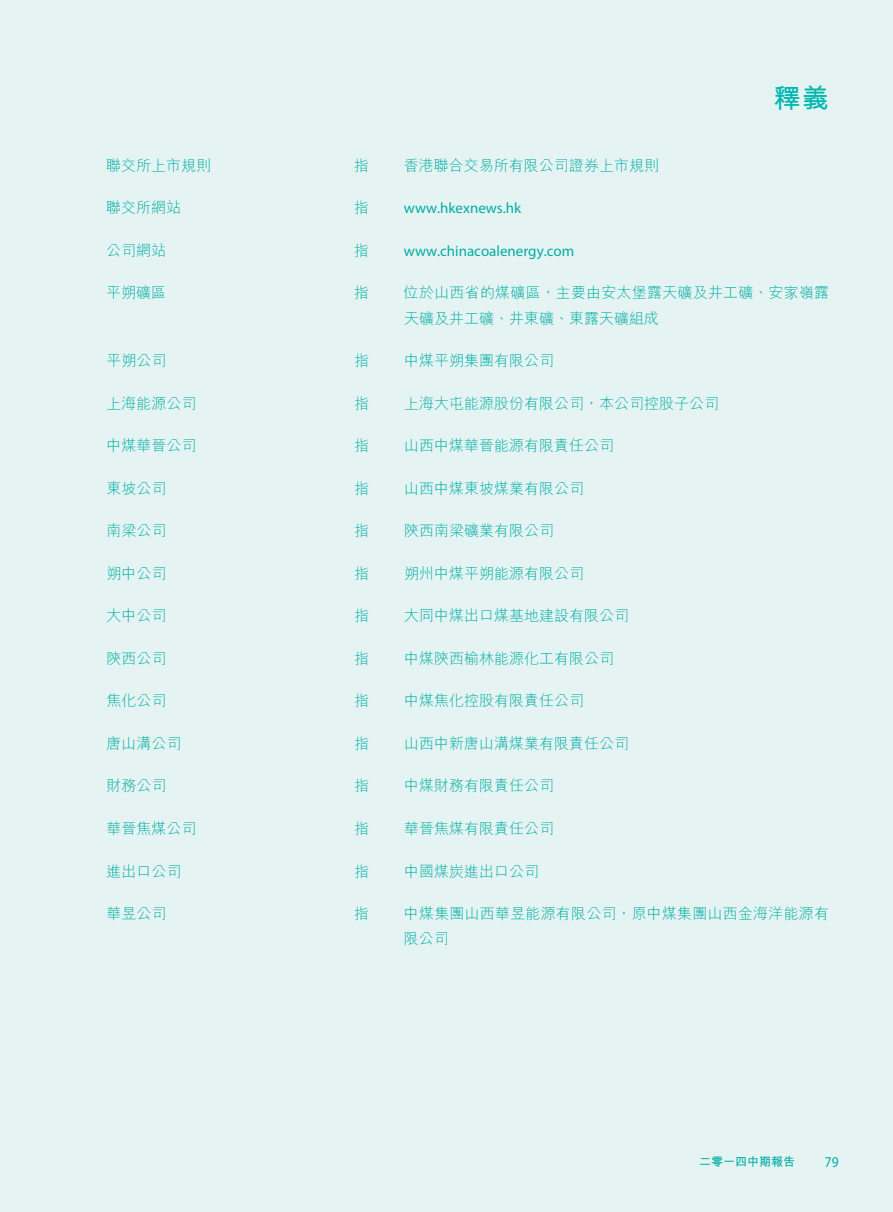
<style>
.page{position:relative;width:893px;height:1212px;background:#e5f4f3}
.page>*{position:absolute;margin:0;border:0;box-sizing:border-box;transform-origin:0 0}
.t1{font:700 27px "M Hei HK";color:#00b8b0}
.t2{font:300 15px/25.5px "M Hei HK";color:#00aca2}
.t3{font:15px "Myriad Pro";color:#00aca2}
.t4{font:15px "Myriad Pro";color:#00aca2;scale:.9 1}
.t5{font:700 12px "M Hei HK";color:#00aca2}
</style>
<div class="page">
<h1 class="t1" style="left:774px;top:78px;width:57px">釋義</h1>
<p class="t2" style="left:106px;top:152px;width:106px">聯交所上市規則</p>
<p class="t2" style="left:354px;top:152px;width:16px">指</p>
<p class="t2" style="left:404px;top:152px;width:256px">香港聯合交易所有限公司證券上市規則</p>
<p class="t2" style="left:106px;top:194px;width:76px">聯交所網站</p>
<p class="t2" style="left:354px;top:194px;width:16px">指</p>
<p class="t3" style="left:404px;top:200px;width:119px">www.hkexnews.hk</p>
<p class="t2" style="left:106px;top:237px;width:61px">公司網站</p>
<p class="t2" style="left:354px;top:237px;width:16px">指</p>
<p class="t3" style="left:404px;top:243px;width:172px">www.chinacoalenergy.com</p>
<p class="t2" style="left:106px;top:279px;width:61px">平朔礦區</p>
<p class="t2" style="left:354px;top:279px;width:16px">指</p>
<p class="t2" style="left:404px;top:279px;width:427px">位於山西省的煤礦區，主要由安太堡露天礦及井工礦、安家嶺露天礦及井工礦、井東礦、東露天礦組成</p>
<p class="t2" style="left:106px;top:347px;width:61px">平朔公司</p>
<p class="t2" style="left:354px;top:347px;width:16px">指</p>
<p class="t2" style="left:404px;top:347px;width:151px">中煤平朔集團有限公司</p>
<p class="t2" style="left:106px;top:390px;width:91px">上海能源公司</p>
<p class="t2" style="left:354px;top:390px;width:16px">指</p>
<p class="t2" style="left:404px;top:390px;width:316px">上海大屯能源股份有限公司，本公司控股子公司</p>
<p class="t2" style="left:106px;top:432px;width:91px">中煤華晉公司</p>
<p class="t2" style="left:354px;top:432px;width:16px">指</p>
<p class="t2" style="left:404px;top:432px;width:211px">山西中煤華晉能源有限責任公司</p>
<p class="t2" style="left:106px;top:475px;width:61px">東坡公司</p>
<p class="t2" style="left:354px;top:475px;width:16px">指</p>
<p class="t2" style="left:404px;top:475px;width:181px">山西中煤東坡煤業有限公司</p>
<p class="t2" style="left:106px;top:517px;width:61px">南梁公司</p>
<p class="t2" style="left:354px;top:517px;width:16px">指</p>
<p class="t2" style="left:404px;top:517px;width:151px">陝西南梁礦業有限公司</p>
<p class="t2" style="left:106px;top:560px;width:61px">朔中公司</p>
<p class="t2" style="left:354px;top:560px;width:16px">指</p>
<p class="t2" style="left:404px;top:560px;width:181px">朔州中煤平朔能源有限公司</p>
<p class="t2" style="left:106px;top:602px;width:61px">大中公司</p>
<p class="t2" style="left:354px;top:602px;width:16px">指</p>
<p class="t2" style="left:404px;top:602px;width:226px">大同中煤出口煤基地建設有限公司</p>
<p class="t2" style="left:106px;top:645px;width:61px">陝西公司</p>
<p class="t2" style="left:354px;top:645px;width:16px">指</p>
<p class="t2" style="left:404px;top:645px;width:211px">中煤陝西榆林能源化工有限公司</p>
<p class="t2" style="left:106px;top:688px;width:61px">焦化公司</p>
<p class="t2" style="left:354px;top:688px;width:16px">指</p>
<p class="t2" style="left:404px;top:688px;width:181px">中煤焦化控股有限責任公司</p>
<p class="t2" style="left:106px;top:730px;width:76px">唐山溝公司</p>
<p class="t2" style="left:354px;top:730px;width:16px">指</p>
<p class="t2" style="left:404px;top:730px;width:226px">山西中新唐山溝煤業有限責任公司</p>
<p class="t2" style="left:106px;top:773px;width:61px">財務公司</p>
<p class="t2" style="left:354px;top:773px;width:16px">指</p>
<p class="t2" style="left:404px;top:773px;width:151px">中煤財務有限責任公司</p>
<p class="t2" style="left:106px;top:815px;width:91px">華晉焦煤公司</p>
<p class="t2" style="left:354px;top:815px;width:16px">指</p>
<p class="t2" style="left:404px;top:815px;width:151px">華晉焦煤有限責任公司</p>
<p class="t2" style="left:106px;top:858px;width:76px">進出口公司</p>
<p class="t2" style="left:354px;top:858px;width:16px">指</p>
<p class="t2" style="left:404px;top:858px;width:136px">中國煤炭進出口公司</p>
<p class="t2" style="left:106px;top:900px;width:61px">華昱公司</p>
<p class="t2" style="left:354px;top:900px;width:16px">指</p>
<p class="t2" style="left:404px;top:900px;width:427px">中煤集團山西華昱能源有限公司，原中煤集團山西金海洋能源有限公司</p>
<p class="t5" style="left:699px;top:1153px;width:98px">二零一四中期報告</p>
<p class="t4" style="left:825px;top:1153px;width:17px">79</p>
</div>
